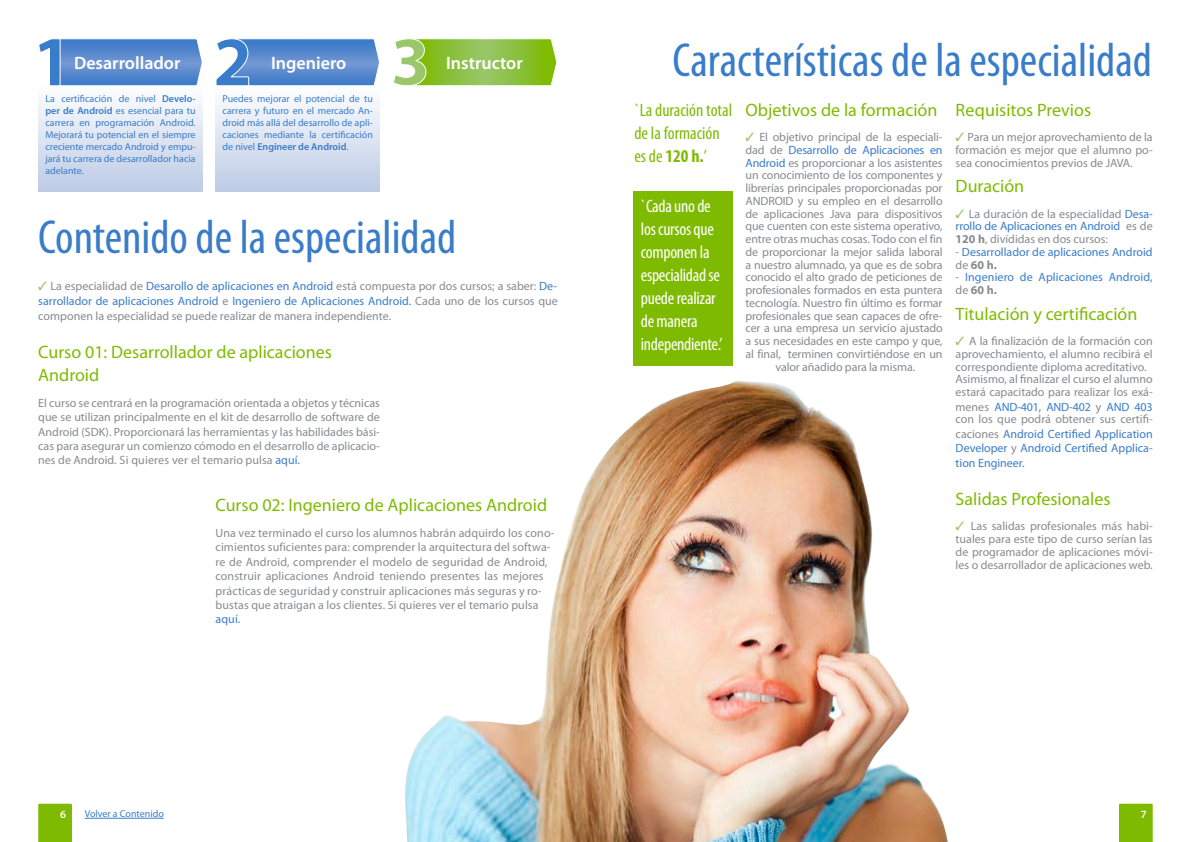
<style>
.page{position:relative;width:1191px;height:842px;background:#fff}
.page>*{position:absolute;margin:0;border:0;box-sizing:border-box;transform-origin:0 0}
.t1{font:condensed 48px "Myriad Pro";color:#397cc9}
.t2{font:18px/23px "Myriad Pro";color:#7ebb00}
.t3{font:condensed 18px/23px "Myriad Pro";letter-spacing:-.015em;color:#fff}
.t4{font:condensed 18px/23px "Myriad Pro";color:#7ebb00}
.t5{font:600 18px "Myriad Pro";color:#fff}
.t6{font:12px/12.8px "Myriad Pro";color:#878a8e;text-align:justify}
.t7{font:12px/12.8px "Myriad Pro";color:#397cc9}
.t8{font:600 11px "Myriad Pro";color:#fff}
.t9{font:10px/12px "Myriad Pro";color:#397cc9;text-align:justify}
.s1{font-weight:600}
.s2{color:#9ac769}
.s3{color:#397cc9}
.s4{font-weight:700}
.s5{color:#878a8e}
.s6{font-weight:700;color:#878a8e}
</style>
<div class="page">
<img style="left:405px;top:381px;width:543px;height:461px">
<svg style="left:1119px;top:804px;width:33px;height:38px"></svg>
<svg style="left:38px;top:804px;width:34px;height:38px"></svg>
<hr style="left:85px;top:818px;width:79px;height:1px;background:#397cc9">
<svg style="left:215px;top:38px;width:165px;height:154px;background:#6c98d3"></svg>
<svg style="left:394px;top:38px;width:163px;height:48px;background:#9cc958"></svg>
<svg style="left:38px;top:38px;width:164px;height:47px;background:#6693d2"></svg>
<div style="left:215px;top:86px;width:165px;height:105px;background:linear-gradient(to bottom,#fefeff,#bdcbe6)"></div>
<div style="left:38px;top:85px;width:165px;height:106px;background:linear-gradient(to bottom,#fefeff,#becce6)"></div>
<div style="left:634px;top:191px;width:99px;height:175px;background:#7ebb00"></div>
<h2 class="t5" style="left:74px;top:52px;width:108px">Desarrollador</h2>
<h2 class="t5" style="left:271px;top:52px;width:77px">Ingeniero</h2>
<h2 class="t5" style="left:446px;top:52px;width:78px">Instructor</h2>
<p class="t9" style="left:223px;top:93px;width:152px">Puedes mejorar el potencial de tu carrera y futuro en el mercado An&shy;droid más allá del desarrollo de apli&shy;caciones mediante la certificación de nivel <span class="s1">Engineer de Android</span>.</p>
<p class="t9" style="left:45px;top:93px;width:152px">La certificación de nivel <span class="s1">Develo&shy;per de Android</span> es esencial para tu carrera en programación Android.<br>Mejorará tu potencial en el siempre creciente mercado Android y empu&shy;jará tu carrera de desarrollador hacia adelante.</p>
<h1 class="t1" style="left:38px;top:208px;width:419px">Contenido de la especialidad</h1>
<p class="t6" style="left:38px;top:278px;width:521px;line-height:15.3px"><span class="s2">✓</span> La especialidad de <span class="s3">Desarollo de aplicaciones en Android</span> está compuesta por dos cursos; a saber: <span class="s3">De&shy;sarrollador de aplicaciones Android</span> e <span class="s3">Ingeniero de Aplicaciones Android.</span> Cada uno de los cursos que componen la especialidad se puede realizar de manera independiente.</p>
<h2 class="t2" style="left:38px;top:340px;width:295px">Curso 01: Desarrollador de aplicaciones<br>Android</h2>
<p class="t6" style="left:38px;top:395px;width:343px;line-height:14.4px">El curso se centrará en la programación orientada a objetos y técnicas que se utilizan principalmente en el kit de desarrollo de software de Android (SDK). Proporcionará las herramientas y las habilidades bási&shy;cas para asegurar un comienzo cómodo en el desarrollo de aplicacio&shy;nes de Android. Si quieres ver el temario pulsa <span class="s3">aquí.</span></p>
<h2 class="t2" style="left:215px;top:493px;width:333px">Curso 02: Ingeniero de Aplicaciones Android</h2>
<p class="t6" style="left:215px;top:525px;width:341px;line-height:14.4px;text-align:left">Una vez terminado el curso los alumnos habrán adquirdo los cono&shy;cimientos suficientes para: comprender la arquitectura del softwa&shy;re de Android, comprender el modelo de seguridad de Android, construir aplicaciones Android teniendo presentes las mejores prácticas de seguridad y construir aplicaciones más seguras y ro&shy;bustas que atraigan a los clientes. Si quieres ver el temario pulsa</p>
<p class="t7" style="left:215px;top:613px;width:26px">aquí.</p>
<h1 class="t1" style="left:672px;top:31px;width:481px">Características de la especialidad</h1>
<h2 class="t2" style="left:745px;top:98px;width:193px">Objetivos de la formación</h2>
<p class="t6" style="left:745px;top:130px;width:199px;text-align:center"><span class="s2">✓</span> El objetivo principal de la especiali&shy;dad de <span class="s3">Desarrollo de Aplicaciones en Android</span> es proporcionar a los asistentes un conocimiento de los componentes y librerías principales proporcionadas por ANDROID y su empleo en el desarrollo de aplicaciones Java para dispositivos que cuenten con este sistema operativo, entre otras muchas cosas. Todo con el fin de proporcionar la mejor salida laboral a nuestro alumnado, ya que es de sobra conocido el alto grado de peticiones de profesionales formados en esta puntera tecnología. Nuestro fin último es formar profesionales que sean capaces de ofre&shy;cer a una empresa un servicio ajustado a sus necesidades en este campo y que, al final, terminen convirtiéndose en un valor añadido para la misma.</p>
<h2 class="t4" style="left:634px;top:98px;width:99px">`La duración total de la formación es de <span class="s4">120 h.</span>’</h2>
<h2 class="t2" style="left:955px;top:98px;width:137px">Requisitos Previos</h2>
<p class="t6" style="left:955px;top:130px;width:199px"><span class="s2">✓</span> Para un mejor aprovechamiento de la formación es mejor que el alumno po&shy;sea conocimientos previos de JAVA.</p>
<h2 class="t2" style="left:955px;top:174px;width:70px">Duración</h2>
<p class="t6" style="left:955px;top:207px;width:199px"><span class="s2">✓</span> La duración de la especialidad <span class="s3">Desa&shy;rrollo de Aplicaciones en Android</span> es de <span class="s4">120 h</span>, divididas en dos cursos:</p>
<p class="t7" style="left:955px;top:245px;width:199px"><span class="s5">-</span> Desarrollador de aplicaciones Android <span class="s5">de</span> <span class="s6">60 h.</span></p>
<p class="t7" style="left:955px;top:271px;width:198px"><span class="s5">-</span> Ingeniero de Aplicaciones Android, <span class="s5">de</span> <span class="s6">60 h.</span></p>
<h2 class="t2" style="left:955px;top:302px;width:183px">Titulación y certificación</h2>
<p class="t6" style="left:955px;top:335px;width:199px;text-align:left"><span class="s2">✓</span> A la finalización de la formación con aprovechamiento, el alumno recibirá el correspondiente diploma acreditativo.<br>Asimismo, al finalizar el curso el alumno estará capacitado para realizar los exá-</p>
<p class="t6" style="left:955px;top:400px;width:199px">menes <span class="s3">AND-401, AND-402</span> y <span class="s3">AND 403 </span>con los que podrá obtener sus certifi-</p>
<p class="t7" style="left:955px;top:426px;width:199px;line-height:14.4px;text-align:justify"><span class="s5">caciones</span> Android Certified Application Developer <span class="s5">y</span> Android Certified Applica&shy;tion Engineer.</p>
<h2 class="t2" style="left:955px;top:487px;width:157px">Salidas Profesionales</h2>
<p class="t6" style="left:955px;top:520px;width:199px"><span class="s2">✓</span> Las salidas profesionales más habi&shy;tuales para este tipo de curso serían las de programador de aplicaciones móvi&shy;les o desarrollador de aplicaciones web.</p>
<h2 class="t3" style="left:641px;top:194px;width:83px">`Cada uno de los cursos que componen la especialidad se puede realizar demanera independiente.’</h2>
<p class="t9" style="left:85px;top:808px;width:81px">Volver a Contenido</p>
<p class="t8" style="left:60px;top:807px;width:7px">6</p>
<p class="t8" style="left:1140px;top:807px;width:7px">7</p>
</div>
